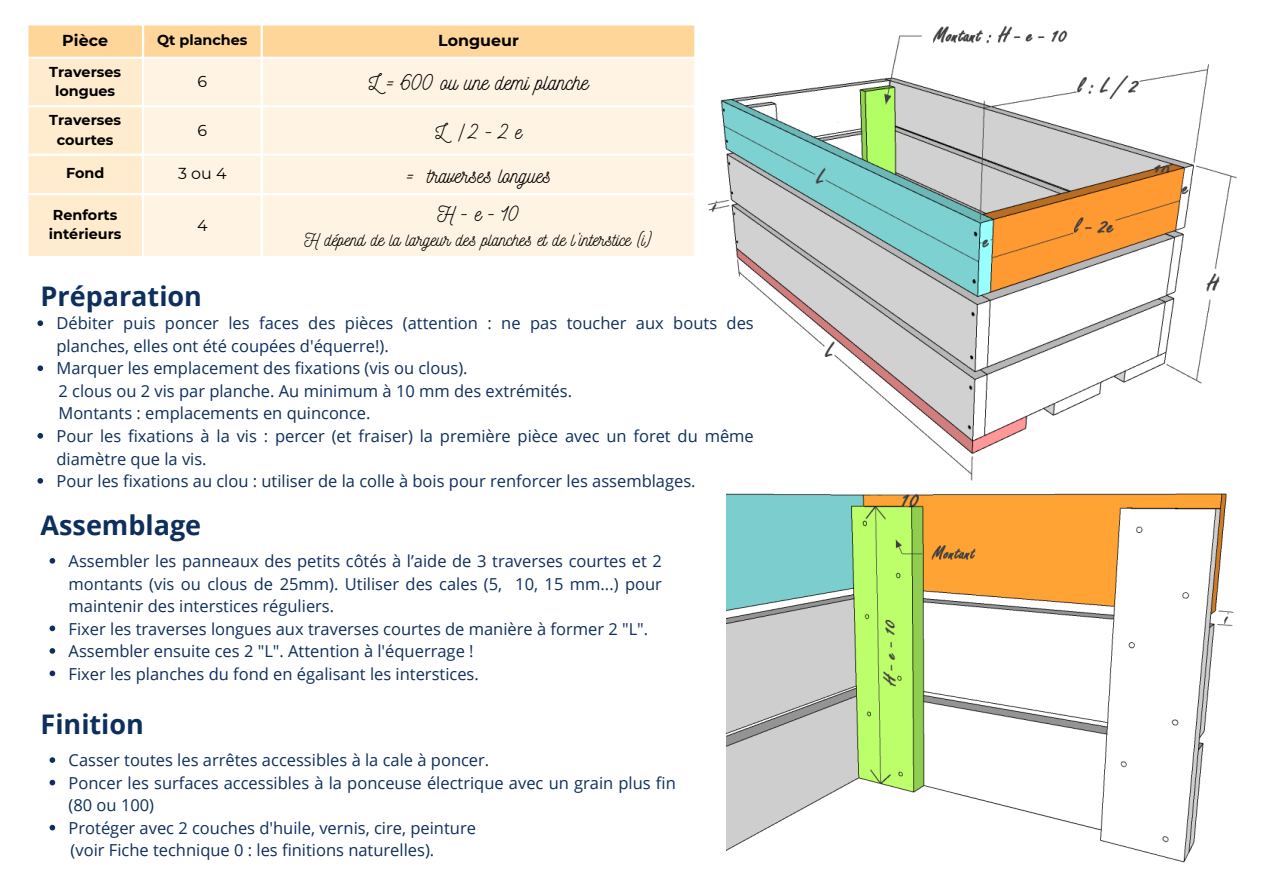
<style>
.page{position:relative;width:1263px;height:894px;background:#fff}
.page>*{position:absolute;margin:0;border:0;box-sizing:border-box;transform-origin:0 0}
.t1{font:700 27px "Open Sans";color:#0e2e5d}
.t2{font:21.9px "Nickainley";color:#000}
.t3{font:21px "Nickainley";color:#000}
.t4{font:18px "Nickainley";color:#000}
.t5{font:16.5px/22.5px "Open Sans";color:#0e2e5d}
.t6{font:700 15.9px "Montserrat";color:#000}
.t7{font:15.9px "Montserrat";color:#000}
.t8{font:700 14.4px/19.2px "Montserrat";color:#000;text-align:center}
</style>
<div class="page">
<svg style="left:28px;top:25px;width:648px;height:231px;background:#ffe2b9"></svg>
<div style="left:144px;top:59px;width:532px;height:197px;background:#fff4e3"></div>
<img style="left:676px;top:25px;width:561px;height:456px">
<img style="left:726px;top:493px;width:508px;height:369px">
<svg style="left:50px;top:558px;width:5px;height:5px"></svg>
<svg style="left:50px;top:625px;width:5px;height:6px"></svg>
<svg style="left:50px;top:648px;width:5px;height:5px"></svg>
<svg style="left:50px;top:670px;width:5px;height:6px"></svg>
<svg style="left:37px;top:320px;width:6px;height:6px"></svg>
<svg style="left:37px;top:365px;width:6px;height:6px"></svg>
<svg style="left:37px;top:433px;width:6px;height:5px"></svg>
<svg style="left:37px;top:478px;width:6px;height:5px"></svg>
<svg style="left:50px;top:757px;width:5px;height:5px"></svg>
<svg style="left:50px;top:779px;width:5px;height:6px"></svg>
<svg style="left:50px;top:824px;width:5px;height:6px"></svg>
<p class="t6" style="left:62px;top:30px;width:47px">Pièce</p>
<p class="t8" style="left:157px;top:30px;width:92px">Qt planches</p>
<p class="t6" style="left:438px;top:30px;width:82px">Longueur</p>
<p class="t8" style="left:49px;top:62px;width:73px">Traverses longues</p>
<p class="t7" style="left:198px;top:72px;width:11px">6</p>
<p class="t2" style="left:369px;top:69px;width:221px">L = 600 ou une demi planche</p>
<p class="t8" style="left:49px;top:111px;width:73px">Traverses courtes</p>
<p class="t7" style="left:198px;top:120px;width:11px">6</p>
<p class="t3" style="left:435px;top:118px;width:88px">L /2-2e</p>
<p class="t8" style="left:66px;top:163px;width:40px">Fond</p>
<p class="t7" style="left:178px;top:164px;width:50px">3ou4</p>
<p class="t3" style="left:406px;top:162px;width:147px">= traverses longues</p>
<p class="t8" style="left:49px;top:205px;width:74px;text-align:left">Renforts intérieurs</p>
<p class="t7" style="left:197px;top:216px;width:12px">4</p>
<p class="t3" style="left:438px;top:200px;width:83px">H-e-10</p>
<p class="t4" style="left:304px;top:228px;width:350px">H dépend de la largeur des planches et de l’interstice (i)</p>
<p class="t1" style="left:41px;top:277px;width:163px">Préparation</p>
<p class="t5" style="left:57px;top:311px;width:699px">Débiter puis poncer les faces des pièces (attention : ne pas toucher aux bouts des planches, elles ont été coupées d'équerre!).</p>
<h1 class="t5" style="left:57px;top:356px;width:413px">Marquer les emplacement des fixations (vis ou clous).</h1>
<p class="t5" style="left:58px;top:379px;width:515px">2 clous ou 2 vis par planche. Au minimum à 10 mm des extrémités.</p>
<p class="t5" style="left:58px;top:401px;width:314px">Montants : emplacements en quinconce.</p>
<p class="t5" style="left:57px;top:424px;width:699px">Pour les fixations à la vis : percer (et fraiser) la première pièce avec un foret du même diamètre que la vis.</p>
<p class="t5" style="left:57px;top:469px;width:641px">Pour les fixations au clou : utiliser de la colle à bois pour renforcer les assemblages.</p>
<p class="t1" style="left:41px;top:505px;width:162px">Assemblage</p>
<p class="t5" style="left:69px;top:549px;width:595px;text-align:justify">Assembler les panneaux des petits côtés à l’aide de 3 traverses courtes et 2 montants (vis ou clous de 25mm). Utiliser des cales (5, 10, 15 mm...) pour maintenir des interstices réguliers.</p>
<p class="t5" style="left:69px;top:616px;width:581px">Fixer les traverses longues aux traverses courtes de manière à former 2 "L".</p>
<p class="t5" style="left:69px;top:639px;width:406px">Assembler ensuite ces 2 "L". Attention à l'équerrage !</p>
<p class="t5" style="left:69px;top:661px;width:412px">Fixer les planches du fond en égalisant les interstices.</p>
<h1 class="t1" style="left:41px;top:704px;width:105px">Finition</h1>
<p class="t5" style="left:69px;top:748px;width:422px">Casser toutes les arrêtes accessibles à la cale à poncer.</p>
<p class="t5" style="left:69px;top:770px;width:609px">Poncer les surfaces accessibles à la ponceuse électrique avec un grain plus fin (80 ou 100)</p>
<p class="t5" style="left:69px;top:815px;width:409px">Protéger avec 2 couches d'huile, vernis, cire, peinture</p>
<p class="t5" style="left:71px;top:838px;width:365px">(voir Fiche technique 0 : les finitions naturelles).</p>
</div>
